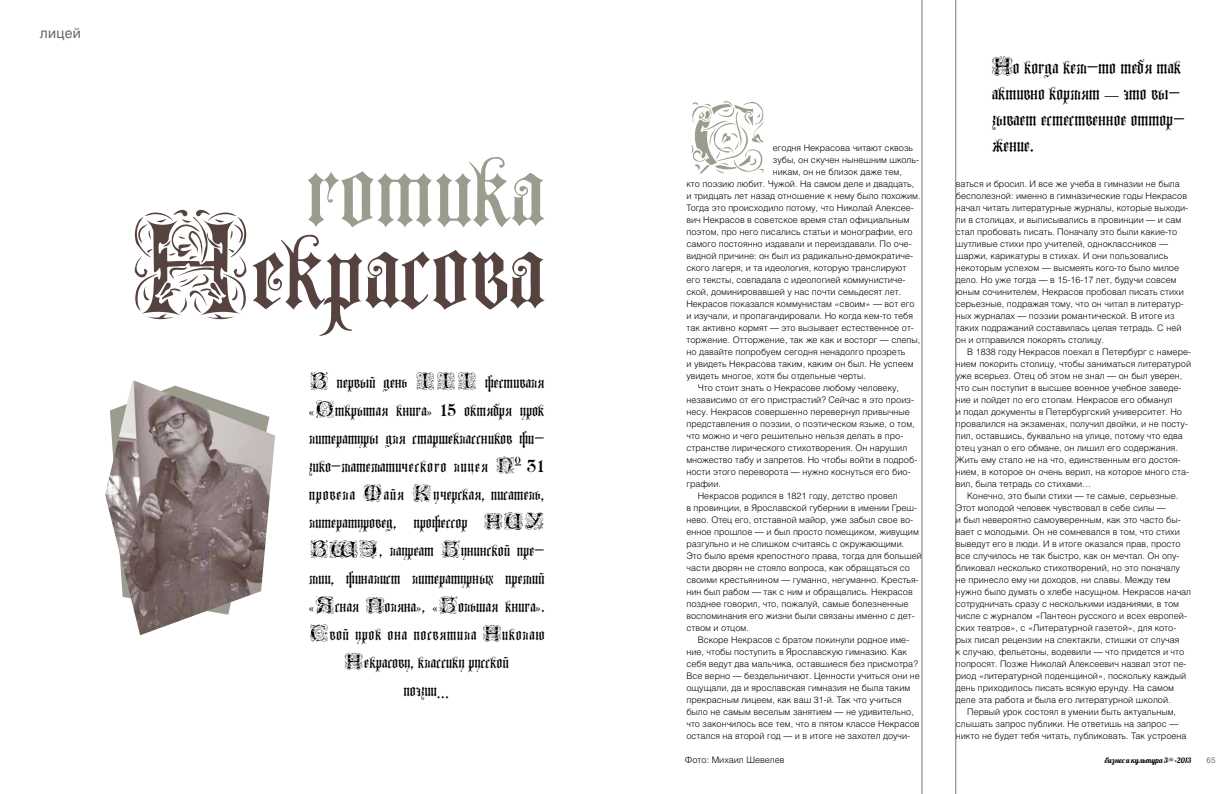
<style>
.page{position:relative;width:1231px;height:794px;background:#fff}
.page>*{position:absolute;margin:0;border:0;box-sizing:border-box;transform-origin:0 0}
.t1{font:87.1px "Lombardina Initial One";color:#9c9c8e}
.t2{font:24px/26px "Lombardina Initial One";color:#000}
.t3{font:21px/28px "Lombardina Initial One";color:#000;text-align:center}
.t4{font:14px "Helios";letter-spacing:.025em;color:#68676c}
.t5{font:300 9px/12px "Helios";color:#000}
.t6{font:8px "Helios";color:#767b67}
.t7{font:7.5px "Lobster";color:#000}
</style>
<div class="page">
<svg style="left:135px;top:210px;width:409px;height:126px"></svg>
<svg style="left:308px;top:157px;width:236px;height:70px"></svg>
<img style="left:105px;top:380px;width:170px;height:255px">
<hr style="left:921px;top:0;width:1px;height:794px;background:#767b67">
<hr style="left:955px;top:0;width:1px;height:794px;background:#767b67">
<h3 class="t4" style="left:40px;top:24px;width:43px">лицей</h3>
<p class="t3" style="left:309px;top:368px;width:237px">В первый день III фестиваля «Открытая книга» 15 октября урок литературы для старшеклассников фи&shy;зико-математического лицея № 31 провела Майя Кучерская, писатель, литературовед, профессор НИУ<br>ВШЭ, лауреат Бунинской пре&shy;мии, финалист литературных премий «Ясная Поляна», «Большая книга».<br>Свой урок она посвятила Николаю<br>Некрасову, классику русской<br>поэзии…</p>
<h1 class="t1" style="left:686px;top:87px;width:84px">С</h1>
<p class="t5" style="left:772px;top:141px;width:142px">егодня Некрасова читают сквозь</p>
<p class="t5" style="left:772px;top:153px;width:148px">зубы, он скучен нынешним школь-</p>
<p class="t5" style="left:772px;top:165px;width:131px">никам, он не близок даже тем,</p>
<p class="t5" style="left:686px;top:177px;width:229px">кто поэзию любит. Чужой. На самом деле и двадцать,</p>
<p class="t5" style="left:686px;top:189px;width:236px">и тридцать лет назад отношение к нему было похожим.</p>
<p class="t5" style="left:686px;top:201px;width:229px">Тогда это происходило потому, что Николай Алексее-</p>
<p class="t5" style="left:686px;top:213px;width:225px">вич Некрасов в советское время стал официальным</p>
<p class="t5" style="left:686px;top:225px;width:228px">поэтом, про него писались статьи и монографии, его</p>
<p class="t5" style="left:686px;top:237px;width:227px">самого постоянно издавали и переиздавали. По оче-</p>
<p class="t5" style="left:686px;top:249px;width:228px">видной причине: он был из радикально-демократиче-</p>
<p class="t5" style="left:686px;top:261px;width:221px">ского лагеря, и та идеология, которую транслируют</p>
<p class="t5" style="left:686px;top:273px;width:220px">его тексты, совпадала с идеологией коммунистиче-</p>
<p class="t5" style="left:686px;top:285px;width:216px">ской, доминировавшей у нас почти семьдесят лет.</p>
<p class="t5" style="left:686px;top:297px;width:230px">Некрасов показался коммунистам «своим» — вот его</p>
<p class="t5" style="left:686px;top:309px;width:228px">и изучали, и пропагандировали. Но когда кем-то тебя</p>
<p class="t5" style="left:686px;top:321px;width:229px">так активно кормят — это вызывает естественное от-</p>
<p class="t5" style="left:686px;top:333px;width:235px">торжение. Отторжение, так же как и восторг — слепы,</p>
<p class="t5" style="left:686px;top:345px;width:221px">но давайте попробуем сегодня ненадолго прозреть</p>
<p class="t5" style="left:686px;top:357px;width:229px">и увидеть Некрасова таким, каким он был. Не успеем</p>
<p class="t5" style="left:686px;top:369px;width:181px">увидеть многое, хотя бы отдельные черты.</p>
<p class="t5" style="left:697px;top:381px;width:203px">Что стоит знать о Некрасове любому человеку,</p>
<p class="t5" style="left:686px;top:393px;width:229px">независимо от его пристрастий? Сейчас я это произ-</p>
<p class="t5" style="left:686px;top:405px;width:225px">несу. Некрасов совершенно перевернул привычные</p>
<p class="t5" style="left:686px;top:417px;width:230px">представления о поэзии, о поэтическом языке, о том,</p>
<p class="t5" style="left:686px;top:429px;width:218px">что можно и чего решительно нельзя делать в про-</p>
<p class="t5" style="left:686px;top:441px;width:222px">странстве лирического стихотворения. Он нарушил</p>
<p class="t5" style="left:686px;top:453px;width:232px">множество табу и запретов. Но чтобы войти в подроб-</p>
<p class="t5" style="left:686px;top:465px;width:226px">ности этого переворота — нужно коснуться его био-</p>
<p class="t5" style="left:686px;top:477px;width:36px">графии.</p>
<p class="t5" style="left:697px;top:489px;width:201px">Некрасов родился в 1821 году, детство провел</p>
<p class="t5" style="left:686px;top:501px;width:232px">в провинции, в Ярославской губернии в имении Греш-</p>
<p class="t5" style="left:686px;top:513px;width:228px">нево. Отец его, отставной майор, уже забыл свое во-</p>
<p class="t5" style="left:686px;top:525px;width:234px">енное прошлое — и был просто помещиком, живущим</p>
<p class="t5" style="left:686px;top:537px;width:219px">разгульно и не слишком считаясь с окружающими.</p>
<p class="t5" style="left:686px;top:549px;width:237px">Это было время крепостного права, тогда для большей</p>
<p class="t5" style="left:686px;top:561px;width:225px">части дворян не стояло вопроса, как обращаться со</p>
<p class="t5" style="left:686px;top:573px;width:234px">своими крестьянином — гуманно, негуманно. Крестья-</p>
<p class="t5" style="left:686px;top:585px;width:228px">нин был рабом — так с ним и обращались. Некрасов</p>
<p class="t5" style="left:686px;top:597px;width:223px">позднее говорил, что, пожалуй, самые болезненные</p>
<p class="t5" style="left:686px;top:609px;width:230px">воспоминания его жизни были связаны именно с дет-</p>
<p class="t5" style="left:686px;top:621px;width:64px">ством и отцом.</p>
<p class="t5" style="left:697px;top:633px;width:213px">Вскоре Некрасов с братом покинули родное име-</p>
<p class="t5" style="left:686px;top:645px;width:222px">ние, чтобы поступить в Ярославскую гимназию. Как</p>
<p class="t5" style="left:686px;top:657px;width:233px">себя ведут два мальчика, оставшиеся без присмотра?</p>
<p class="t5" style="left:686px;top:669px;width:235px">Все верно — бездельничают. Ценности учиться они не</p>
<p class="t5" style="left:686px;top:681px;width:225px">ощущали, да и ярославская гимназия не была таким</p>
<p class="t5" style="left:686px;top:693px;width:217px">прекрасным лицеем, как ваш 31-й. Так что учиться</p>
<p class="t5" style="left:686px;top:705px;width:229px">было не самым веселым занятием — не удивительно,</p>
<p class="t5" style="left:686px;top:717px;width:235px">что закончилось все тем, что в пятом классе Некрасов</p>
<p class="t5" style="left:686px;top:729px;width:225px">остался на второй год — и в итоге не захотел доучи-</p>
<p class="t5" style="left:684px;top:753px;width:101px">Фото: Михаил Шевелев</p>
<h2 class="t2" style="left:991px;top:53px;width:194px">Но когда кем-то тебя так активно кормят — это вы&shy;зывает естественное оттор&shy;жение.</h2>
<p class="t5" style="left:955px;top:177px;width:234px">ваться и бросил. И все же учеба в гимназии не была бесполезной: именно в гимназические годы Некрасов начал читать литературные журналы, которые выходи&shy;ли в столицах, и выписывались в провинции — и сам стал пробовать писать. Поначалу это были какие-то шутливые стихи про учителей, одноклассников — шаржи, карикатуры в стихах. И они пользовались некоторым успехом — высмеять кого-то было милое дело. Но уже тогда — в 15‑16‑17 лет, будучи совсем юным сочинителем, Некрасов пробовал писать стихи серьезные, подражая тому, что он читал в литератур&shy;ных журналах — поэзии романтической. В итоге из таких подражаний составилась целая тетрадь. С ней он и отправился покорять столицу.</p>
<p class="t5" style="left:955px;top:345px;width:237px;text-indent:11px">В 1838 году Некрасов поехал в Петербург с намере&shy;нием покорить столицу, чтобы заниматься литературой уже всерьез. Отец об этом не знал — он был уверен, что сын поступит в высшее военное учебное заведе&shy;ние и пойдет по его стопам. Некрасов его обманул<br>и подал документы в Петербургский университет. Но провалился на экзаменах, получил двойки, и не посту&shy;пил, оставшись, буквально на улице, потому что едва отец узнал о его обмане, он лишил его содержания.<br>Жить ему стало не на что, единственным его достоя&shy;нием, в которое он очень верил, на которое много ста&shy;вил, была тетрадь со стихами…</p>
<p class="t5" style="left:967px;top:489px;width:213px">Конечно, это были стихи — те самые, серьезные.</p>
<p class="t5" style="left:955px;top:501px;width:211px">Этот молодой человек чувствовал в себе силы —</p>
<p class="t5" style="left:955px;top:513px;width:226px">и был невероятно самоуверенным, как это часто бы-</p>
<p class="t5" style="left:955px;top:525px;width:225px">вает с молодыми. Он не сомневался в том, что стихи</p>
<p class="t5" style="left:955px;top:537px;width:226px">выведут его в люди. И в итоге оказался прав, просто</p>
<p class="t5" style="left:955px;top:549px;width:225px">все случилось не так быстро, как он мечтал. Он опу-</p>
<p class="t5" style="left:955px;top:561px;width:225px">бликовал несколько стихотворений, но это поначалу</p>
<p class="t5" style="left:955px;top:573px;width:216px">не принесло ему ни доходов, ни славы. Между тем</p>
<p class="t5" style="left:955px;top:585px;width:237px">нужно было думать о хлебе насущном. Некрасов начал</p>
<p class="t5" style="left:955px;top:597px;width:225px">сотрудничать сразу с несколькими изданиями, в том</p>
<p class="t5" style="left:955px;top:609px;width:233px">числе с журналом «Пантеон русского и всех европей-</p>
<p class="t5" style="left:955px;top:621px;width:222px">ских театров», с «Литературной газетой», для кото-</p>
<p class="t5" style="left:955px;top:633px;width:225px">рых писал рецензии на спектакли, стишки от случая</p>
<p class="t5" style="left:955px;top:645px;width:230px">к случаю, фельетоны, водевили — что придется и что</p>
<p class="t5" style="left:955px;top:657px;width:232px">попросят. Позже Николай Алексеевич назвал этот пе-</p>
<p class="t5" style="left:955px;top:669px;width:232px">риод «литературной поденщиной», поскольку каждый</p>
<p class="t5" style="left:955px;top:681px;width:220px">день приходилось писать всякую ерунду. На самом</p>
<p class="t5" style="left:955px;top:693px;width:216px">деле эта работа и была его литературной школой.</p>
<p class="t5" style="left:967px;top:705px;width:210px">Первый урок состоял в умении быть актуальным,</p>
<p class="t5" style="left:955px;top:717px;width:224px">слышать запрос публики. Не ответишь на запрос —</p>
<p class="t5" style="left:955px;top:729px;width:232px">никто не будет тебя читать, публиковать. Так устроена</p>
<p class="t7" style="left:1104px;top:755px;width:88px">бизнес и культура 3<sup>(6)</sup>·2013</p>
<p class="t6" style="left:1206px;top:755px;width:11px">65</p>
</div>
